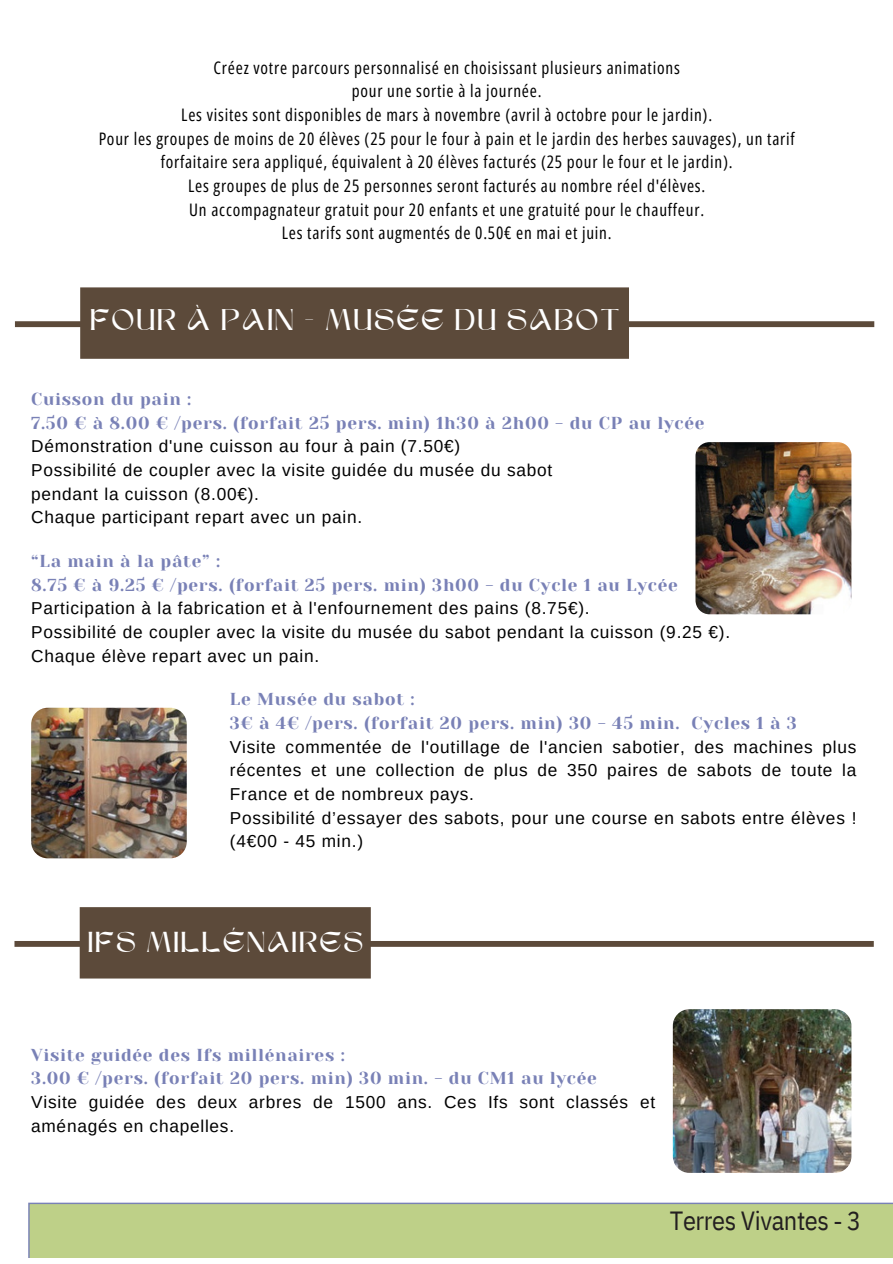
<style>
.page{position:relative;width:893px;height:1264px;background:#fff}
.page>*{position:absolute;margin:0;border:0;box-sizing:border-box;transform-origin:0 0}
.t1{font:29.85px "SEGO";letter-spacing:.045em;color:#fff}
.t2{font:28.8px "SEGO";letter-spacing:.045em;color:#fff}
.t3{font:26.25px "IBM Plex Sans Cond";letter-spacing:-.015em;color:#231f20}
.t4{font:17.25px/23.7px "Arimo";letter-spacing:.045em;color:#000}
.t5{font:17.25px/23.7px "Open Sans Condensed";letter-spacing:.045em;color:#000;text-align:center}
.t6{font:17.25px "Yeseva One";letter-spacing:.045em;color:#7981b6}
.s1{font-family:"Noto Sans"}
</style>
<div class="page">
<div style="left:28px;top:1202px;width:864px;height:56px;background:#bed088"></div>
<img style="left:695px;top:442px;width:156px;height:172px">
<img style="left:31px;top:707px;width:155px;height:151px;border-radius:17px">
<img style="left:672px;top:1009px;width:179px;height:163px;border-radius:17px">
<div style="left:364px;top:941px;width:509px;height:5px;background:#5c4a3a"></div>
<div style="left:80px;top:907px;width:290px;height:70px;background:#5c4a3a"></div>
<div style="left:80px;top:907px;width:291px;height:71px;border:2px solid #5c4a3a"></div>
<div style="left:14px;top:941px;width:66px;height:5px;background:#5c4a3a"></div>
<div style="left:392px;top:321px;width:482px;height:6px;background:#5c4a3a"></div>
<div style="left:81px;top:288px;width:547px;height:70px;background:#5c4a3a"></div>
<div style="left:80px;top:287px;width:549px;height:72px;border:2px solid #5c4a3a"></div>
<div style="left:15px;top:321px;width:66px;height:6px;background:#5c4a3a"></div>
<p class="t5" style="left:213px;top:55px;width:467px">Créez votre parcours personnalisé en choisissant plusieurs animations</p>
<p class="t5" style="left:352px;top:79px;width:191px">pour une sortie à la journée.</p>
<p class="t5" style="left:181px;top:102px;width:532px">Les visites sont disponibles de mars à novembre (avril à octobre pour le jardin).</p>
<p class="t5" style="left:99px;top:126px;width:697px">Pour les groupes de moins de 20 élèves (25 pour le four à pain et le jardin des herbes sauvages), un tarif forfaitaire sera appliqué, équivalent à 20 élèves facturés (25 pour le four et le jardin).</p>
<p class="t5" style="left:188px;top:173px;width:518px">Les groupes de plus de 25 personnes seront facturés au nombre réel d'élèves.</p>
<p class="t5" style="left:189px;top:197px;width:516px">Un accompagnateur gratuit pour 20 enfants et une gratuité pour le chauffeur.</p>
<p class="t5" style="left:282px;top:221px;width:331px">Les tarifs sont augmentés de 0.50€ en mai et juin.</p>
<p class="t1" style="left:91px;top:307px;width:531px">FOUR À PAIN - MUSÉE DU SABOT</p>
<p class="t6" style="left:31px;top:389px;width:162px">Cuisson du pain :</p>
<p class="t6" style="left:31px;top:413px;width:674px">7.50 € à 8.00 € /pers. (forfait 25 pers. min) 1h30 à 2h00 - du CP au lycée</p>
<p class="t4" style="left:31px;top:434px;width:430px">Démonstration d'une cuisson au four à pain (7.50€)</p>
<p class="t4" style="left:31px;top:458px;width:522px">Possibilité de coupler avec la visite guidée du musée du sabot</p>
<p class="t4" style="left:31px;top:481px;width:229px">pendant la cuisson (8.00€).</p>
<p class="t4" style="left:31px;top:505px;width:332px">Chaque participant repart avec un pain.</p>
<p class="t6" style="left:31px;top:551px;width:190px">“La main à la pâte” :</p>
<p class="t6" style="left:31px;top:575px;width:648px">8.75 € à 9.25 € /pers. (forfait 25 pers. min) 3h00 - du Cycle 1 au Lycée</p>
<p class="t4" style="left:31px;top:596px;width:560px">Participation à la fabrication et à l'enfournement des pains (8.75€).</p>
<p class="t4" style="left:31px;top:620px;width:700px">Possibilité de coupler avec la visite du musée du sabot pendant la cuisson (9.25 €).</p>
<p class="t4" style="left:31px;top:643px;width:289px">Chaque élève repart avec un pain.</p>
<p class="t6" style="left:230px;top:689px;width:186px">Le Musée du sabot :</p>
<p class="t6" style="left:230px;top:713px;width:568px">3€ à 4€ /pers. (forfait 20 pers. min) 30 - 45 min. Cycles 1 à 3</p>
<p class="t4" style="left:230px;top:734px;width:628px;text-align:justify">Visite commentée de l'outillage de l'ancien sabotier, des machines plus récentes et une collection de plus de 350 paires de sabots de toute la France et de nombreux pays.</p>
<p class="t4" style="left:230px;top:805px;width:628px">Possibilité d’essayer des sabots, pour une course en sabots entre élèves ! (4€00 - 45 min.)</p>
<p class="t2" style="left:89px;top:930px;width:277px">IFS MILLÉNAIRES</p>
<p class="t6" style="left:31px;top:1044px;width:315px">Visite guidée des Ifs millénaires :</p>
<p class="t6" style="left:31px;top:1068px;width:567px">3.00 € /pers. (forfait 20 pers. min) 30 min. - du CM1 au lycée</p>
<p class="t4" style="left:31px;top:1090px;width:625px">Visite guidée des deux arbres de 1500 ans. Ces Ifs sont classés et aménagés en chapelles.</p>
<p class="t3" style="left:670px;top:1203px;width:192px">Terres Vivantes <span class="s1">‐</span> 3</p>
</div>
